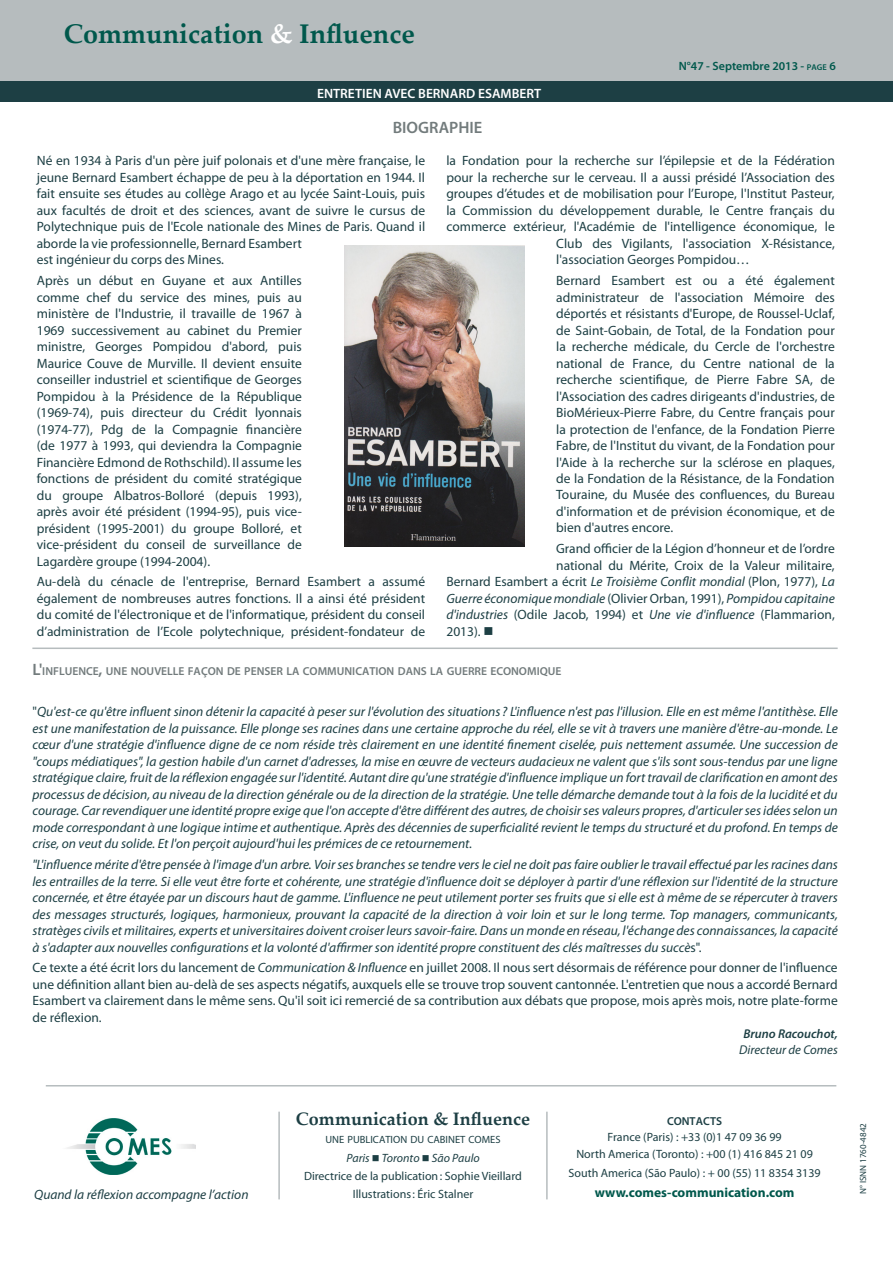
<style>
.page{position:relative;width:893px;height:1263px;background:#fff}
.page>*{position:absolute;margin:0;border:0;box-sizing:border-box;transform-origin:0 0}
.t1{font:700 27px "Palatino Linotype";color:#00584c}
.t2{font:700 18px "Palatino Linotype";color:#1d3f44}
.t3{font:600 16.5px "Myriad Pro";color:#727b7c}
.t4{font:13.5px/16.5px "Myriad Pro";color:#1d3f44;text-align:justify}
.t5{font:italic 13.5px/16.5px "Myriad Pro";color:#1d3f44;text-align:justify}
.t6{font:600 13.5px "Myriad Pro";color:#fff}
.t7{font:700 13.5px "Myriad Pro";color:#00584c}
.t8{font:italic 12.75px "Myriad Pro";color:#1d3f44}
.t9{font:italic 600 12.75px "Myriad Pro";color:#1d3f44}
.t10{font:12px/18px "Myriad Pro";color:#1d3f44;text-align:center}
.t11{font:600 12px "Myriad Pro";color:#00584c}
.t12{font:600 11.55px "Myriad Pro";color:#727b7c}
.t13{font:600 11.55px "Myriad Pro";letter-spacing:-.005em;color:#1d3f44}
.t14{font:10.5px "Myriad Pro";color:#1d3f44}
.t15{font:9px "Myriad Pro";color:#1d3f44}
.s1{color:#fff}
.s2{font-size:8.4px}
.s3{font-style:italic}
.s4{font-style:normal}
.s5{font-size:16.5px}
</style>
<div class="page">
<div style="left:0;top:81px;width:893px;height:21px;background:#1d3f44"></div>
<div style="left:0;top:0;width:893px;height:81px;background:#b6bcbe"></div>
<img style="left:344px;top:246px;width:181px;height:301px">
<img style="left:67px;top:1118px;width:128px;height:57px">
<hr style="left:278px;top:1112px;width:2px;height:87px;background:#b6bcbe">
<hr style="left:546px;top:1112px;width:2px;height:87px;background:#b6bcbe">
<hr style="left:32px;top:647px;width:806px;height:2px;background:#b6bcbe">
<hr style="left:46px;top:1085px;width:790px;height:1px;background:#b6bcbe">
<h1 class="t1" style="left:64px;top:14px;width:353px">Communication <span class="s1">&amp;</span> Influence</h1>
<p class="t6" style="left:317px;top:85px;width:226px">ENTRETIEN AVEC BERNARD ESAMBERT</p>
<p class="t3" style="left:393px;top:116px;width:89px">BIOGRAPHIE</p>
<p class="t11" style="left:679px;top:58px;width:159px">N°47 - Septembre 2013 - <span class="s2">PAGE</span> 6</p>
<p class="t4" style="left:37px;top:152px;width:390px;text-align:left">Né en 1934 à Paris d'un père juif polonais et d'une mère française, le jeune Bernard Esambert échappe de peu à la déportation en 1944. Il fait ensuite ses études au collège Arago et au lycée Saint-Louis, puis aux facultés de droit et des sciences, avant de suivre le cursus de Polytechnique puis de l'Ecole nationale des Mines de Paris. Quand il aborde la vie professionnelle, Bernard Esambert<br>est ingénieur du corps des Mines.</p>
<p class="t4" style="left:37px;top:272px;width:267px">Après un début en Guyane et aux Antilles comme chef du service des mines, puis au ministère de l'Industrie, il travaille de 1967 à 1969 successivement au cabinet du Premier ministre, Georges Pompidou d'abord, puis Maurice Couve de Murville. Il devient ensuite conseiller industriel et scientifique de Georges Pompidou à la Présidence de la République (1969-74), puis directeur du Crédit lyonnais (1974-77), Pdg de la Compagnie financière (de 1977 à 1993, qui deviendra la Compagnie Financière Edmond de Rothschild). Il assume les fonctions de président du comité stratégique du groupe Albatros-Bolloré (depuis 1993), après avoir été président (1994-95), puis vice&shy;président (1995-2001) du groupe Bolloré, et vice-président du conseil de surveillance de Lagardère groupe (1994-2004).</p>
<p class="t4" style="left:37px;top:573px;width:390px">Au-delà du cénacle de l'entreprise, Bernard Esambert a assumé également de nombreuses autres fonctions. Il a ainsi été président du comité de l'électronique et de l'informatique, président du conseil d’administration de l’Ecole polytechnique, président-fondateur de</p>
<p class="t4" style="left:446px;top:152px;width:390px">la Fondation pour la recherche sur l’épilepsie et de la Fédération</p>
<p class="t4" style="left:446px;top:169px;width:390px">pour la recherche sur le cerveau. Il a aussi présidé l’Association des</p>
<p class="t4" style="left:446px;top:185px;width:390px">groupes d’études et de mobilisation pour l’Europe, l'Institut Pasteur,</p>
<p class="t4" style="left:446px;top:202px;width:390px">la Commission du développement durable, le Centre français du</p>
<p class="t4" style="left:446px;top:218px;width:390px">commerce extérieur, l'Académie de l'intelligence économique, le</p>
<p class="t4" style="left:556px;top:235px;width:280px">Club des Vigilants, l'association X-Résistance,</p>
<p class="t4" style="left:556px;top:251px;width:195px">l'association Georges Pompidou…</p>
<p class="t4" style="left:556px;top:272px;width:280px">Bernard Esambert est ou a été également administrateur de l'association Mémoire des déportés et résistants d'Europe, de Roussel-Uclaf, de Saint-Gobain, de Total, de la Fondation pour la recherche médicale, du Cercle de l'orchestre national de France, du Centre national de la recherche scientifique, de Pierre Fabre SA, de l'Association des cadres dirigeants d'industries, de BioMérieux-Pierre Fabre, du Centre français pour la protection de l'enfance, de la Fondation Pierre Fabre, de l'Institut du vivant, de la Fondation pour l'Aide à la recherche sur la sclérose en plaques, de la Fondation de la Résistance, de la Fondation Touraine, du Musée des confluences, du Bureau d'information et de prévision économique, et de bien d'autres encore.</p>
<p class="t4" style="left:556px;top:540px;width:280px">Grand officier de la Légion d’honneur et de l’ordre</p>
<p class="t4" style="left:556px;top:557px;width:280px">national du Mérite, Croix de la Valeur militaire,</p>
<p class="t4" style="left:446px;top:573px;width:390px">Bernard Esambert a écrit <span class="s3">Le Troisième Conflit mondial</span> (Plon, 1977), <span class="s3">La</span></p>
<p class="t5" style="left:446px;top:590px;width:390px">Guerre économique mondiale <span class="s4">(Olivier Orban, 1991),</span> Pompidou capitaine</p>
<p class="t4" style="left:446px;top:606px;width:390px"><span class="s3">d'industries</span> (Odile Jacob, 1994) et <span class="s3">Une vie d'influence</span> (Flammarion,</p>
<p class="t4" style="left:446px;top:623px;width:49px">2013). ■</p>
<p class="t12" style="left:33px;top:664px;width:530px"><span class="s5">L'</span>INFLUENCE<span class="s5">,</span> UNE NOUVELLE FAÇON DE PENSER LA COMMUNICATION DANS LA GUERRE ECONOMIQUE</p>
<p class="t5" style="left:33px;top:703px;width:807px"><span class="s4">"</span>Qu'est-ce qu'être influent sinon détenir la capacité à peser sur l'évolution des situations? L'influence n'est pas l'illusion. Elle en est même l'antithèse. Elle est une manifestation de la puissance. Elle plonge ses racines dans une certaine approche du réel, elle se vit à travers une manière d'être-au-monde. Le cœur d'une stratégie d'influence digne de ce nom réside très clairement en une identité finement ciselée, puis nettement assumée. Une succession de "coups médiatiques", la gestion habile d'un carnet d'adresses, la mise en œuvre de vecteurs audacieux ne valent que s'ils sont sous-tendus par une ligne stratégique claire, fruit de la réflexion engagée sur l'identité. Autant dire qu'une stratégie d'influence implique un fort travail de clarification en amont des processus de décision, au niveau de la direction générale ou de la direction de la stratégie. Une telle démarche demande tout à la fois de la lucidité et du courage. Car revendiquer une identité propre exige que l'on accepte d'être différent des autres, de choisir ses valeurs propres, d'articuler ses idées selon un mode correspondant à une logique intime et authentique. Après des décennies de superficialité revient le temps du structuré et du profond. En temps de crise, on veut du solide. Et l'on perçoit aujourd'hui les prémices de ce retournement.</p>
<p class="t5" style="left:33px;top:856px;width:807px">"L'influence mérite d'être pensée à l'image d'un arbre. Voir ses branches se tendre vers le ciel ne doit pas faire oublier le travail effectué par les racines dans les entrailles de la terre. Si elle veut être forte et cohérente, une stratégie d'influence doit se déployer à partir d'une réflexion sur l'identité de la structure concernée, et être étayée par un discours haut de gamme. L'influence ne peut utilement porter ses fruits que si elle est à même de se répercuter à travers des messages structurés, logiques, harmonieux, prouvant la capacité de la direction à voir loin et sur le long terme. Top managers, communicants, stratèges civils et militaires, experts et universitaires doivent croiser leurs savoir-faire. Dans un monde en réseau, l'échange des connaissances, la capacité à s'adapter aux nouvelles configurations et la volonté d'affirmer son identité propre constituent des clés maîtresses du succè<span class="s4">s".</span></p>
<p class="t4" style="left:33px;top:959px;width:807px">Ce texte a été écrit lors du lancement de <span class="s3">Communication &amp; Influence</span> en juillet 2008. Il nous sert désormais de référence pour donner de l'influence une définition allant bien au-delà de ses aspects négatifs, auxquels elle se trouve trop souvent cantonnée. L'entretien que nous a accordé Bernard Esambert va clairement dans le même sens. Qu'il soit ici remercié de sa contribution aux débats que propose, mois après mois, notre plate-forme de réflexion.</p>
<p class="t9" style="left:743px;top:1026px;width:96px">Bruno Racouchot,</p>
<p class="t8" style="left:739px;top:1042px;width:100px">Directeur de Comes</p>
<h2 class="t2" style="left:296px;top:1106px;width:236px">Communication &amp; Influence</h2>
<p class="t14" style="left:325px;top:1132px;width:177px">UNE PUBLICATION DU CABINET COMES</p>
<p class="t10" style="left:304px;top:1149px;width:219px"><span class="s3">Paris</span> ■ <span class="s3">Toronto</span> ■ <span class="s3">São Paulo<br></span>Directrice de la publication: Sophie Vieillard<br>Illustrations: Éric Stalner</p>
<p class="t13" style="left:667px;top:1113px;width:50px">CONTACTS</p>
<p class="t10" style="left:576px;top:1129px;width:238px;line-height:16.5px">France (Paris) : +33 (0)1 47 09 36 99<br>North America (Toronto) : +00 (1) 416 845 21 09</p>
<p class="t10" style="left:568px;top:1164px;width:254px">South America (São Paulo) : + 00 (55) 11 8354 3139</p>
<p class="t5" style="left:34px;top:1186px;width:216px">Quand la réflexion accompagne l’action</p>
<p class="t7" style="left:595px;top:1183px;width:201px">www.comes-communication.com</p>
<p class="t15" style="left:858px;top:1194px;width:72px;rotate:-90deg">N° ISNN 1760-4842</p>
</div>
